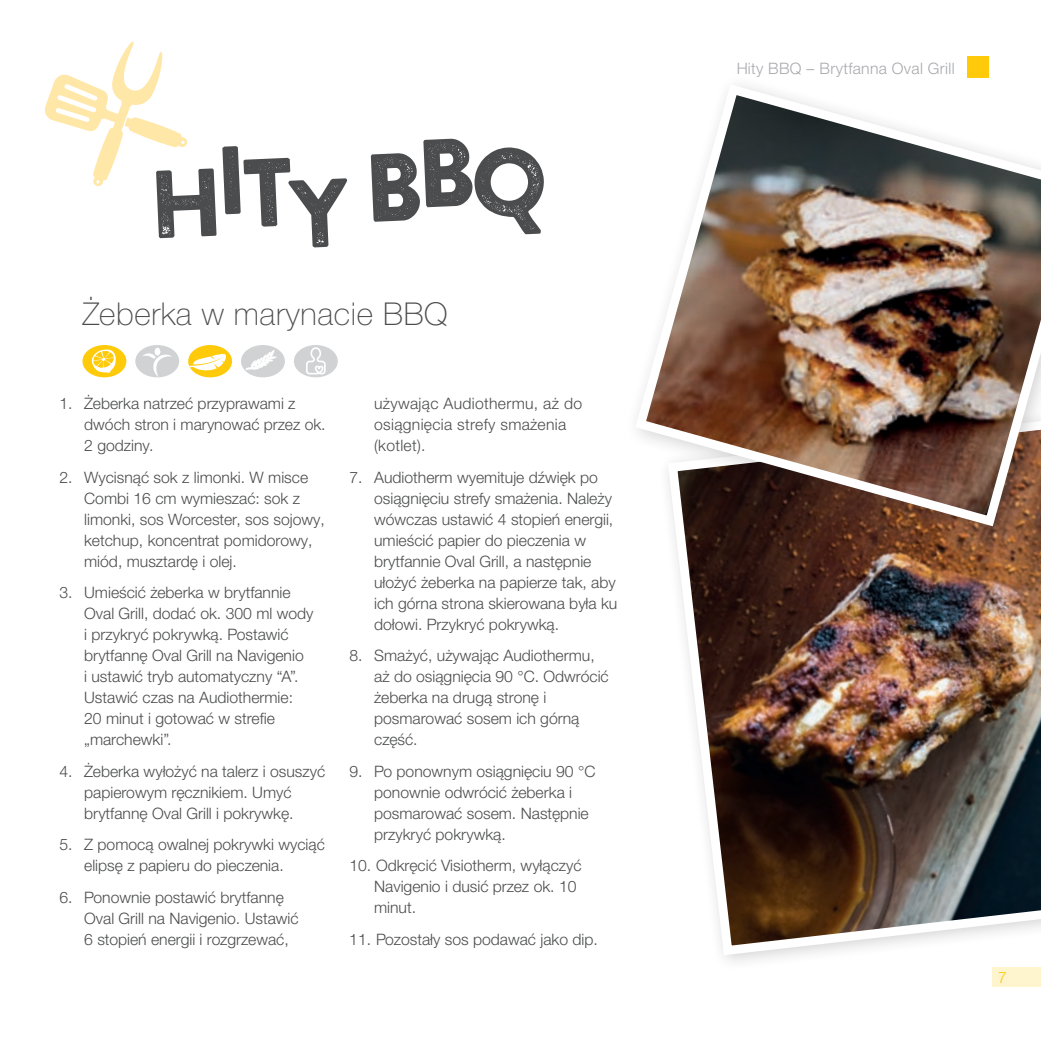
<style>
.page{position:relative;width:1041px;height:1041px;background:#fff}
.page>*{position:absolute;margin:0;border:0;box-sizing:border-box;transform-origin:0 0}
.t1{font:96.25px "Brandon Printed One";color:#4b4c4d}
.t2{font:100 31.5px "Helvetica Neue LTW1 G";letter-spacing:.02em;color:#4b4c4d}
.t3{font:300 15.75px/21px "Helvetica Neue LTW1 G";color:#4b4c4d}
.t4{font:300 15.75px/21px "Helvetica Neue LTW1 G";letter-spacing:.02em;color:#4b4c4d}
.t5{font:300 15.75px "Helvetica Neue LTW1 G";letter-spacing:.02em;color:#a8a9ad}
.t6{font:300 15.75px "Helvetica Neue LTW1 G";color:#feca0a}
</style>
<div class="page">
<div style="left:992px;top:967px;width:49px;height:20px;background:#fef4ce"></div>
<div style="left:967px;top:56px;width:22px;height:22px;background:#feca0a"></div>
<div style="left:135px;top:345px;width:44px;height:32px;background:#d1d2d4;border-radius:50%"></div>
<div style="left:155px;top:348px;width:5px;height:8px;background:#fff;border-radius:50%"></div>
<svg style="left:143px;top:352px;width:30px;height:25px"></svg>
<div style="left:241px;top:345px;width:44px;height:32px;background:#d1d2d4;border-radius:50%"></div>
<svg style="left:246px;top:350px;width:31px;height:20px"></svg>
<div style="left:294px;top:345px;width:44px;height:32px;background:#d1d2d4;border-radius:50%"></div>
<svg style="left:306px;top:346px;width:20px;height:29px"></svg>
<div style="left:82px;top:345px;width:44px;height:32px;background:#feca0a;border-radius:50%"></div>
<svg style="left:90px;top:349px;width:26px;height:25px"></svg>
<div style="left:188px;top:345px;width:44px;height:32px;background:#feca0a;border-radius:50%"></div>
<svg style="left:188px;top:353px;width:38px;height:19px"></svg>
<div style="left:657px;top:405px;width:384px;height:567px;background:#fff"></div>
<img style="left:675px;top:545px;width:366px;height:415px">
<div style="left:624px;top:73px;width:417px;height:472px;background:#231f20;opacity:.2"></div>
<img style="left:630px;top:79px;width:411px;height:453px">
<svg style="left:44px;top:41px;width:144px;height:146px"></svg>
<h1 class="t1" style="left:144px;top:139px;width:404px;rotate:-3deg">HITY BBQ</h1>
<h2 class="t2" style="left:82px;top:295px;width:367px">Żeberka w marynacie BBQ</h2>
<p class="t3" style="left:84px;top:393px;width:243px;text-indent:-25px">1. Żeberka natrzeć przyprawami z dwóch stron i marynować przez ok.<br>2 godziny.</p>
<p class="t3" style="left:84px;top:466px;width:242px;text-indent:-25px">2. Wycisnąć sok z limonki. W misce<br>Combi 16 cm wymieszać: sok z limonki, sos Worcester, sos sojowy, ketchup, koncentrat pomidorowy, miód, musztardę i olej.</p>
<p class="t3" style="left:84px;top:582px;width:231px;text-indent:-25px">3. Umieścić żeberka w brytfannie<br>Oval Grill, dodać ok. 300 ml wody i przykryć pokrywką. Postawić brytfannę Oval Grill na Navigenio<br>i ustawić tryb automatyczny “A”.<br>Ustawić czas na Audiothermie:<br>20 minut i gotować w strefie „marchewki”.</p>
<p class="t3" style="left:59px;top:760px;width:267px;text-align:center">4. Żeberka wyłożyć na talerz i osuszyć papierowym ręcznikiem. Umyć brytfannę Oval Grill i pokrywkę.</p>
<p class="t3" style="left:84px;top:834px;width:242px;text-indent:-25px">5. Z pomocą owalnej pokrywki wyciąć elipsę z papieru do pieczenia.</p>
<p class="t3" style="left:84px;top:886px;width:216px;text-indent:-25px">6. Ponownie postawić brytfannę<br>Oval Grill na Navigenio. Ustawić<br>6 stopień energii i rozgrzewać,</p>
<p class="t4" style="left:374px;top:393px;width:210px">używając Audiothermu, aż do osiągnięcia strefy smażenia (kotlet).</p>
<p class="t3" style="left:374px;top:466px;width:245px;text-indent:-25px">7. Audiotherm wyemituje dźwięk po osiągnięciu strefy smażenia. Należy wówczas ustawić 4 stopień energii, umieścić papier do pieczenia w brytfannie Oval Grill, a następnie ułożyć żeberka na papierze tak, aby ich górna strona skierowana była ku dołowi. Przykryć pokrywką.</p>
<p class="t3" style="left:374px;top:645px;width:236px;text-indent:-25px">8. Smażyć, używając Audiothermu, aż do osiągnięcia 90 °C. Odwrócić żeberka na drugą stronę i posmarować sosem ich górną część.</p>
<p class="t3" style="left:374px;top:760px;width:223px;text-indent:-25px">9. Po ponownym osiągnięciu 90 °C ponownie odwrócić żeberka i posmarować sosem. Następnie przykryć pokrywką.</p>
<p class="t3" style="left:374px;top:855px;width:209px;text-indent:-25px">10. Odkręcić Visiotherm, wyłączyć<br>Navigenio i dusić przez ok. 10 minut.</p>
<p class="t3" style="left:349px;top:928px;width:250px">11. Pozostały sos podawać jako dip.</p>
<p class="t5" style="left:736px;top:58px;width:220px">Hity BBQ – Brytfanna Oval Grill</p>
<p class="t6" style="left:998px;top:968px;width:10px">7</p>
</div>
